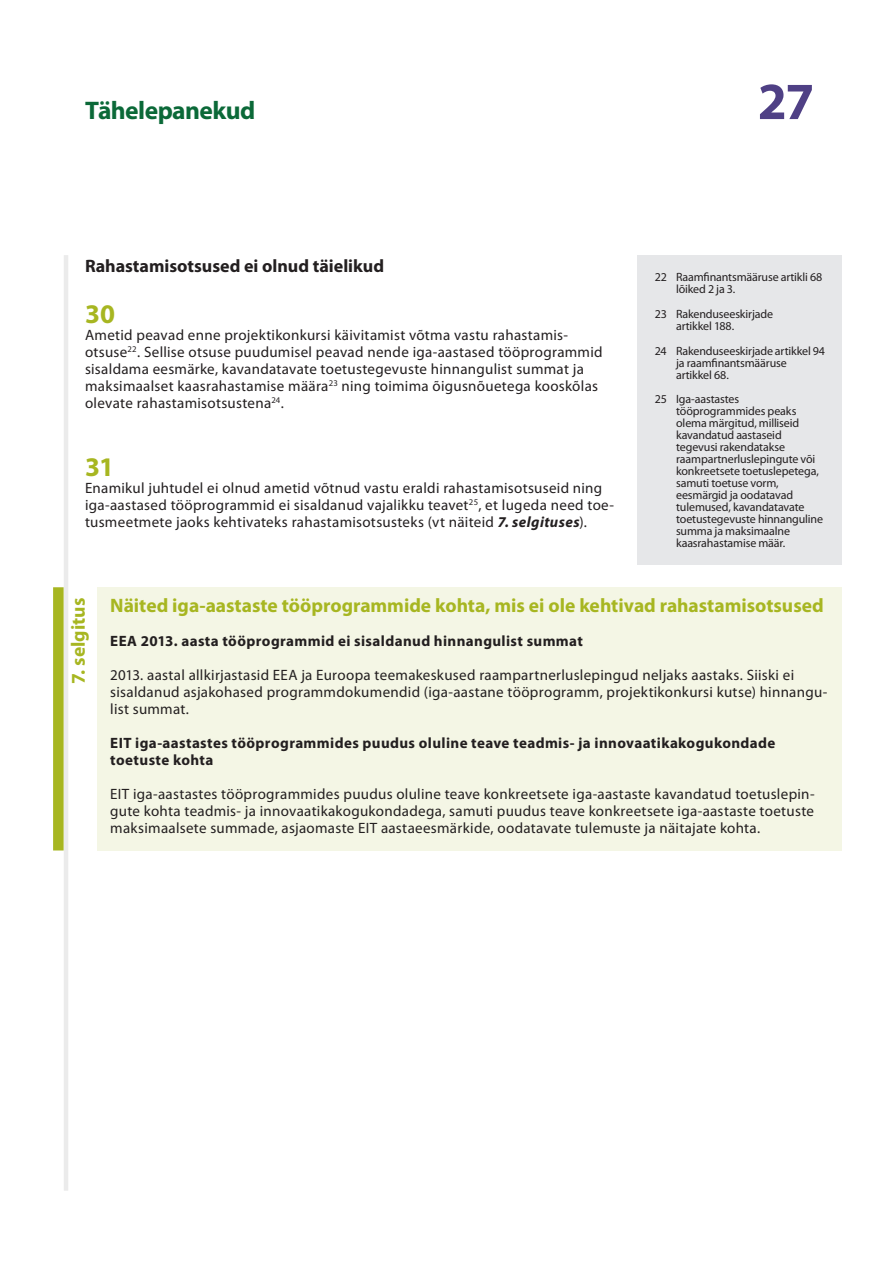
<style>
.page{position:relative;width:893px;height:1263px;background:#fff}
.page>*{position:absolute;margin:0;border:0;box-sizing:border-box;transform-origin:0 0}
.t1{font:700 52.5px "Myriad Pro";color:#4f4085}
.E_05_-_CHAP__1__TEXT{font:700 27px "Myriad Pro";color:#a7b621}
.t2{font:700 25.5px "Myriad Pro";letter-spacing:-.025em;color:#0b6938}
.F_02_-_BOX_TITRE_COL{font:700 19.5px "Myriad Pro";color:#a7b621}
.F_01_-_GREEN_BOX_NUM{font:700 19.5px "Myriad Pro";color:#a7b621}
.E_04_-_CHAP__TITRE_B{font:700 18px "Myriad Pro";color:#231f20}
.E_05_-_CHAP__1__TEXT-2{font:15px/17px "Myriad Pro";letter-spacing:.02em;color:#231f20}
.F_04_-_BOX_TEXTE{font:15px/17px "Myriad Pro";letter-spacing:.02em;color:#231f20}
.F_03_-_BOX_TITRE_COL{font:700 15px/17px "Myriad Pro";letter-spacing:.025em;color:#231f20}
.E_08_-_CHAP__FOOTNOT{font:12px/12px "Myriad Pro";letter-spacing:-.015em;color:#231f20}
.s1{font-weight:700;font-style:italic}
</style>
<div class="page">
<hr style="left:64px;top:255px;width:4px;height:936px;background:#ebebeb">
<div style="left:638px;top:255px;width:204px;height:309px;background:#e6e7e9"></div>
<div style="left:97px;top:587px;width:745px;height:263px;background:#f4f6e5"></div>
<div style="left:53px;top:587px;width:11px;height:263px;background:#a7b621"></div>
<h3 class="t2" style="left:85px;top:94px;width:172px">Tähelepanekud</h3>
<h1 class="t1" style="left:758px;top:67px;width:58px">27</h1>
<p class="E_04_-_CHAP__TITRE_B" style="left:85px;top:254px;width:301px">Rahastamisotsused ei olnud täielikud</p>
<p class="E_05_-_CHAP__1__TEXT" style="left:85px;top:296px;width:32px">30</p>
<p class="E_05_-_CHAP__1__TEXT-2" style="left:85px;top:326px;width:519px">Ametid peavad enne projektikonkursi käivitamist võtma vastu rahastamis&shy;otsuse<sup>22</sup>. Sellise otsuse puudumisel peavad nende iga-aastased tööprogrammid sisaldama eesmärke, kavandatavate toetustegevuste hinnangulist summat ja maksimaalset kaasrahastamise määra<sup>23</sup> ning toimima õigusnõuetega kooskõlas olevate rahastamisotsustena<sup>24</sup>.</p>
<p class="E_05_-_CHAP__1__TEXT" style="left:85px;top:450px;width:31px">31</p>
<p class="E_05_-_CHAP__1__TEXT-2" style="left:85px;top:479px;width:531px">Enamikul juhtudel ei olnud ametid võtnud vastu eraldi rahastamisotsuseid ning iga-aastased tööprogrammid ei sisaldanud vajalikku teavet<sup>25</sup>, et lugeda need toe&shy;tusmeetmete jaoks kehtivateks rahastamisotsusteks (vt näiteid <span class="s1">7. selgituses</span>).</p>
<p class="E_08_-_CHAP__FOOTNOT" style="left:676px;top:271px;width:148px;text-indent:-21px">22 Raamfinantsmääruse artikli 68 lõiked 2 ja 3.</p>
<p class="E_08_-_CHAP__FOOTNOT" style="left:676px;top:308px;width:98px;text-indent:-21px">23 Rakenduseeskirjade artikkel 188.</p>
<p class="E_08_-_CHAP__FOOTNOT" style="left:676px;top:344px;width:150px;text-indent:-21px">24 Rakenduseeskirjade artikkel 94 ja raamfinantsmääruse artikkel 68.</p>
<p class="E_08_-_CHAP__FOOTNOT" style="left:676px;top:393px;width:149px;text-indent:-21px">25 Iga-aastastes tööprogrammides peaks olema märgitud, milliseid kavandatud aastaseid tegevusi rakendatakse raampartnerluslepingute või konkreetsete toetuslepetega, samuti toetuse vorm, eesmärgid ja oodatavad tulemused, kavandatavate toetustegevuste hinnanguline summa ja maksimaalne kaasrahastamise määr.</p>
<p class="F_01_-_GREEN_BOX_NUM" style="left:66px;top:684px;width:87px;rotate:-90deg">7. selgitus</p>
<p class="F_02_-_BOX_TITRE_COL" style="left:110px;top:593px;width:715px">Näited iga-aastaste tööprogrammide kohta, mis ei ole kehtivad rahastamisotsused</p>
<p class="F_03_-_BOX_TITRE_COL" style="left:110px;top:632px;width:474px">EEA 2013. aasta tööprogrammid ei sisaldanud hinnangulist summat</p>
<p class="F_04_-_BOX_TEXTE" style="left:110px;top:667px;width:719px">2013. aastal allkirjastasid EEA ja Euroopa teemakeskused raampartnerluslepingud neljaks aastaks. Siiski ei sisaldanud asjakohased programmdokumendid (iga-aastane tööprogramm, projektikonkursi kutse) hinnangu&shy;list summat.</p>
<p class="F_03_-_BOX_TITRE_COL" style="left:110px;top:734px;width:667px">EIT iga-aastastes tööprogrammides puudus oluline teave teadmis- ja innovaatikakogukondade toetuste kohta</p>
<p class="F_04_-_BOX_TEXTE" style="left:110px;top:786px;width:706px;text-align:justify">EIT iga-aastastes tööprogrammides puudus oluline teave konkreetsete iga-aastaste kavandatud toetuslepin&shy;gute kohta teadmis- ja innovaatikakogukondadega, samuti puudus teave konkreetsete iga-aastaste toetuste maksimaalsete summade, asjaomaste EIT aastaeesmärkide, oodatavate tulemuste ja näitajate kohta.</p>
</div>
